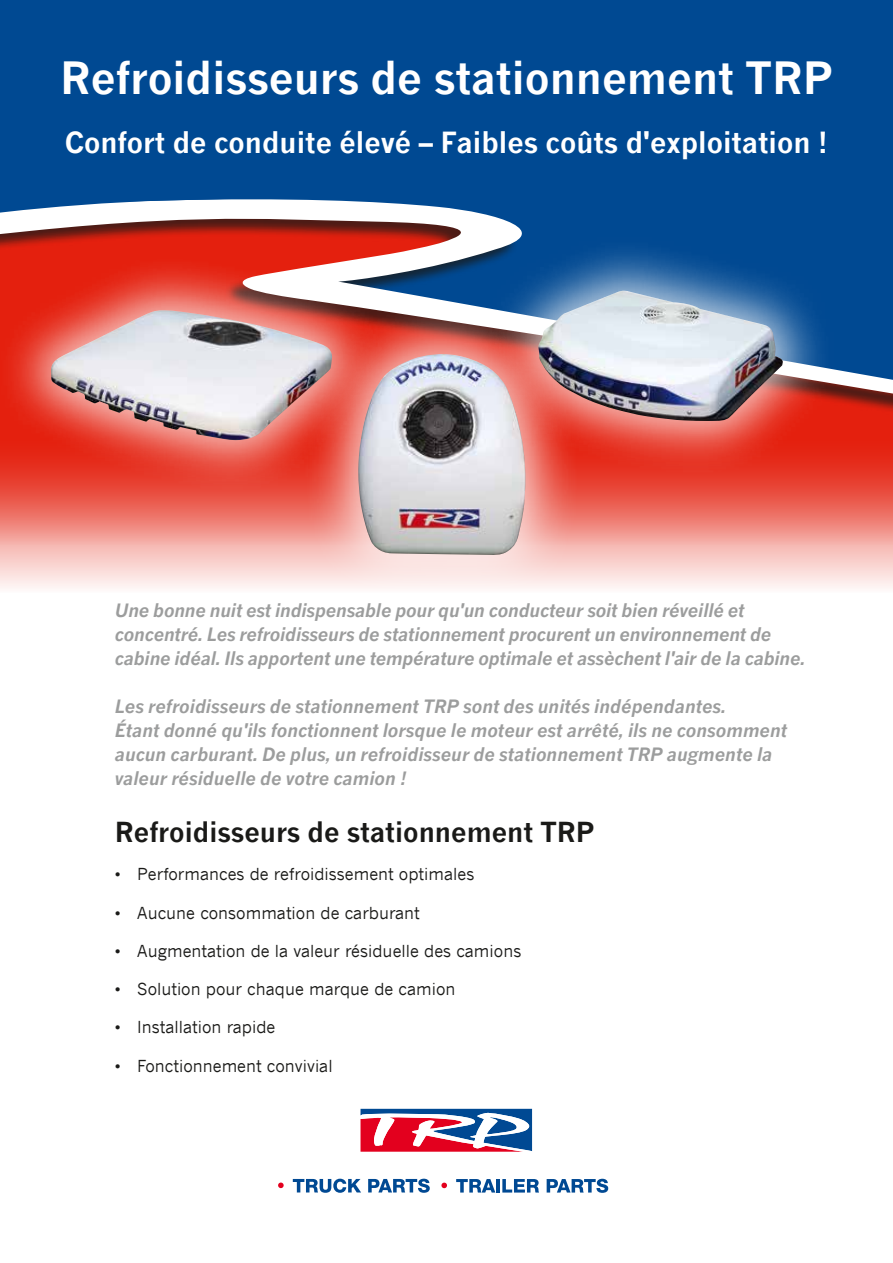
<style>
.page{position:relative;width:893px;height:1263px;background:#fff}
.page>*{position:absolute;margin:0;border:0;box-sizing:border-box;transform-origin:0 0}
.t1{font:700 43.5px "News Gothic WGL";color:#fff}
.t2{font:700 28.5px "News Gothic WGL";color:#fff}
.t3{font:700 27px "News Gothic WGL";color:#1a1a18}
.t4{font:italic 700 18px/24px "News Gothic WGL";letter-spacing:-.01em;color:#9c9d9d}
.t5{font:16.5px "News Gothic WGL";color:#1a1a18}
</style>
<div class="page">
<div style="left:0;top:0;width:893px;height:390px;background:#004992"></div>
<svg style="left:0;top:436px;width:893px;height:152px;background:#f29a92"></svg>
<svg style="left:0;top:199px;width:893px;height:224px"></svg>
<svg style="left:278px;top:1182px;width:6px;height:6px"></svg>
<svg style="left:293px;top:1179px;width:68px;height:14px"></svg>
<svg style="left:368px;top:1179px;width:62px;height:14px"></svg>
<svg style="left:441px;top:1182px;width:6px;height:6px"></svg>
<svg style="left:456px;top:1179px;width:39px;height:13px"></svg>
<hr style="left:496px;top:1179px;width:4px;height:13px;background:#004993">
<svg style="left:502px;top:1179px;width:37px;height:13px"></svg>
<svg style="left:547px;top:1179px;width:61px;height:14px"></svg>
<div style="left:357px;top:1105px;width:179px;height:50px;background:linear-gradient(to right,#fff,#fff)"></div>
<svg style="left:360px;top:1109px;width:172px;height:43px"></svg>
<div style="left:302px;top:299px;width:280px;height:312px;background:#fff;opacity:.75"></div>
<img style="left:357px;top:354px;width:169px;height:202px">
<div style="left:484px;top:236px;width:353px;height:241px;background:#fff;opacity:.75"></div>
<img style="left:538px;top:291px;width:245px;height:130px">
<div style="left:0;top:255px;width:387px;height:240px;background:#fff;opacity:.75"></div>
<img style="left:51px;top:310px;width:281px;height:130px">
<h1 class="t1" style="left:60px;top:42px;width:774px">Refroidisseurs de stationnement TRP</h1>
<h2 class="t2" style="left:65px;top:118px;width:765px">Confort de conduite élevé – Faibles coûts d'exploitation !</h2>
<p class="t4" style="left:115px;top:597px;width:692px">Une bonne nuit est indispensable pour qu'un conducteur soit bien réveillé et concentré. Les refroidisseurs de stationnement procurent un environnement de cabine idéal. Ils apportent une température optimale et assèchent l'air de la cabine.</p>
<p class="t4" style="left:115px;top:693px;width:674px">Les refroidisseurs de stationnement TRP sont des unités indépendantes.<br>Étant donné qu'ils fonctionnent lorsque le moteur est arrêté, ils ne consomment aucun carburant. De plus, un refroidisseur de stationnement TRP augmente la valeur résiduelle de votre camion !</p>
<h3 class="t3" style="left:115px;top:809px;width:481px">Refroidisseurs de stationnement TRP</h3>
<p class="t5" style="left:115px;top:861px;width:361px">• Performances de refroidissement optimales</p>
<p class="t5" style="left:115px;top:899px;width:306px">• Aucune consommation de carburant</p>
<p class="t5" style="left:115px;top:937px;width:408px">• Augmentation de la valeur résiduelle des camions</p>
<p class="t5" style="left:115px;top:976px;width:342px">• Solution pour chaque marque de camion</p>
<p class="t5" style="left:115px;top:1014px;width:162px">• Installation rapide</p>
<p class="t5" style="left:115px;top:1052px;width:219px">• Fonctionnement convivial</p>
</div>
